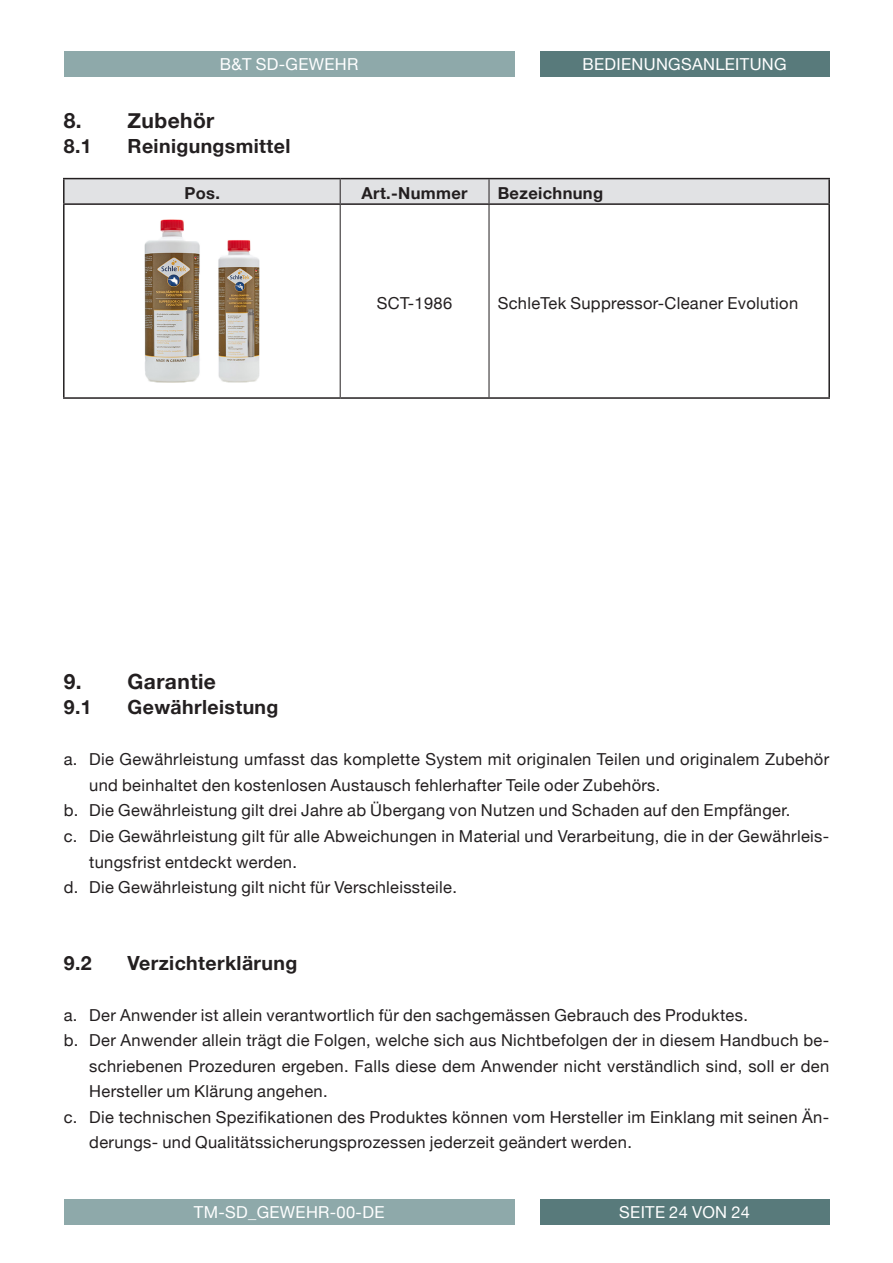
<style>
.page{position:relative;width:893px;height:1263px;background:#fff}
.page>*{position:absolute;margin:0;border:0;box-sizing:border-box;transform-origin:0 0}
.t1{font:700 21px "Helvetica Neue";letter-spacing:.02em;color:#231f20}
.t2{font:700 19.5px "Helvetica Neue";letter-spacing:.02em;color:#231f20}
.B_T_Tabelle_Fliesstext{font:16.5px/25.5px "Helvetica Neue";letter-spacing:.02em;color:#231f20}
.t3{font:16.5px "Helvetica Neue";letter-spacing:.02em;color:#fff}
.B_T_Tabelle_Kopfzeile_zentiert{font:700 16.5px "Helvetica Neue";letter-spacing:.02em;color:#231f20}
.B_T_Tabelle_Kopfzeile{font:700 16.5px "Helvetica Neue";letter-spacing:.02em;color:#231f20}
.B_T_Tabelle_Fliesstext_zentriert{font:16.5px "Helvetica Neue";letter-spacing:.02em;color:#231f20}
</style>
<div class="page">
<div style="left:540px;top:51px;width:289px;height:26px;background:#587a7b"></div>
<div style="left:64px;top:51px;width:450px;height:26px;background:#8ea9aa"></div>
<div style="left:64px;top:1199px;width:450px;height:26px;background:#8ea9aa"></div>
<div style="left:540px;top:1199px;width:289px;height:26px;background:#587a7b"></div>
<div style="left:65px;top:179px;width:763px;height:24px;background:#e1e2e4"></div>
<hr style="left:340px;top:205px;width:1px;height:192px;background:#231f20">
<hr style="left:489px;top:205px;width:1px;height:192px;background:#231f20">
<hr style="left:828px;top:179px;width:2px;height:24px;background:#231f20">
<hr style="left:63px;top:205px;width:2px;height:192px;background:#231f20">
<hr style="left:828px;top:205px;width:2px;height:192px;background:#231f20">
<hr style="left:63px;top:397px;width:277px;height:2px;background:#231f20">
<hr style="left:340px;top:397px;width:149px;height:2px;background:#231f20">
<hr style="left:489px;top:397px;width:341px;height:2px;background:#231f20">
<hr style="left:63px;top:178px;width:277px;height:1px;background:#231f20">
<hr style="left:63px;top:179px;width:2px;height:24px;background:#231f20">
<hr style="left:340px;top:178px;width:149px;height:1px;background:#231f20">
<hr style="left:489px;top:178px;width:341px;height:1px;background:#231f20">
<hr style="left:63px;top:203px;width:277px;height:2px;background:#231f20">
<hr style="left:340px;top:203px;width:149px;height:2px;background:#231f20">
<hr style="left:489px;top:203px;width:341px;height:2px;background:#231f20">
<img style="left:145px;top:219px;width:114px;height:164px">
<p class="t3" style="left:220px;top:54px;width:140px">B&amp;T SD-GEWEHR</p>
<p class="t3" style="left:582px;top:54px;width:206px">BEDIENUNGSANLEITUNG</p>
<p class="t1" style="left:64px;top:107px;width:152px">8. Zubehör</p>
<p class="t2" style="left:64px;top:134px;width:29px">8.1</p>
<p class="t2" style="left:128px;top:134px;width:164px">Reinigungsmittel</p>
<p class="B_T_Tabelle_Kopfzeile_zentiert" style="left:184px;top:183px;width:37px">Pos.</p>
<p class="B_T_Tabelle_Kopfzeile_zentiert" style="left:362px;top:183px;width:107px">Art.-Nummer</p>
<p class="B_T_Tabelle_Kopfzeile" style="left:498px;top:183px;width:107px">Bezeichnung</p>
<p class="B_T_Tabelle_Fliesstext_zentriert" style="left:377px;top:293px;width:77px">SCT-1986</p>
<p class="B_T_Tabelle_Fliesstext" style="left:498px;top:290px;width:302px">SchleTek Suppressor-Cleaner Evolution</p>
<p class="t1" style="left:64px;top:668px;width:154px">9. Garantie</p>
<p class="t2" style="left:64px;top:695px;width:29px">9.1</p>
<p class="t2" style="left:128px;top:695px;width:152px">Gewährleistung</p>
<p class="B_T_Tabelle_Fliesstext" style="left:89px;top:747px;width:741px;text-indent:-26px">a. Die Gewährleistung umfasst das komplette System mit originalen Teilen und originalem Zubehör und beinhaltet den kostenlosen Austausch fehlerhafter Teile oder Zubehörs.</p>
<p class="B_T_Tabelle_Fliesstext" style="left:64px;top:798px;width:728px">b. Die Gewährleistung gilt drei Jahre ab Übergang von Nutzen und Schaden auf den Empfänger.</p>
<p class="B_T_Tabelle_Fliesstext" style="left:89px;top:823px;width:741px;text-indent:-26px">c. Die Gewährleistung gilt für alle Abweichungen in Material und Verarbeitung, die in der Gewährleis&shy;tungsfrist entdeckt werden.</p>
<p class="B_T_Tabelle_Fliesstext" style="left:64px;top:874px;width:395px">d. Die Gewährleistung gilt nicht für Verschleissteile.</p>
<p class="t2" style="left:64px;top:950px;width:29px">9.2</p>
<p class="t2" style="left:128px;top:950px;width:171px">Verzichterklärung</p>
<p class="B_T_Tabelle_Fliesstext" style="left:64px;top:1002px;width:686px">a. Der Anwender ist allein verantwortlich für den sachgemässen Gebrauch des Produktes.</p>
<p class="B_T_Tabelle_Fliesstext" style="left:89px;top:1027px;width:741px;text-align:justify;text-indent:-26px">b. Der Anwender allein trägt die Folgen, welche sich aus Nichtbefolgen der in diesem Handbuch be&shy;schriebenen Prozeduren ergeben. Falls diese dem Anwender nicht verständlich sind, soll er den Hersteller um Klärung angehen.</p>
<p class="B_T_Tabelle_Fliesstext" style="left:89px;top:1104px;width:741px;text-indent:-26px">c. Die technischen Spezifikationen des Produktes können vom Hersteller im Einklang mit seinen Än&shy;derungs- und Qualitätssicherungsprozessen jederzeit geändert werden.</p>
<p class="t3" style="left:194px;top:1202px;width:192px">TM-SD_GEWEHR-00-DE</p>
<p class="t3" style="left:619px;top:1202px;width:132px">SEITE 24 VON 24</p>
</div>
